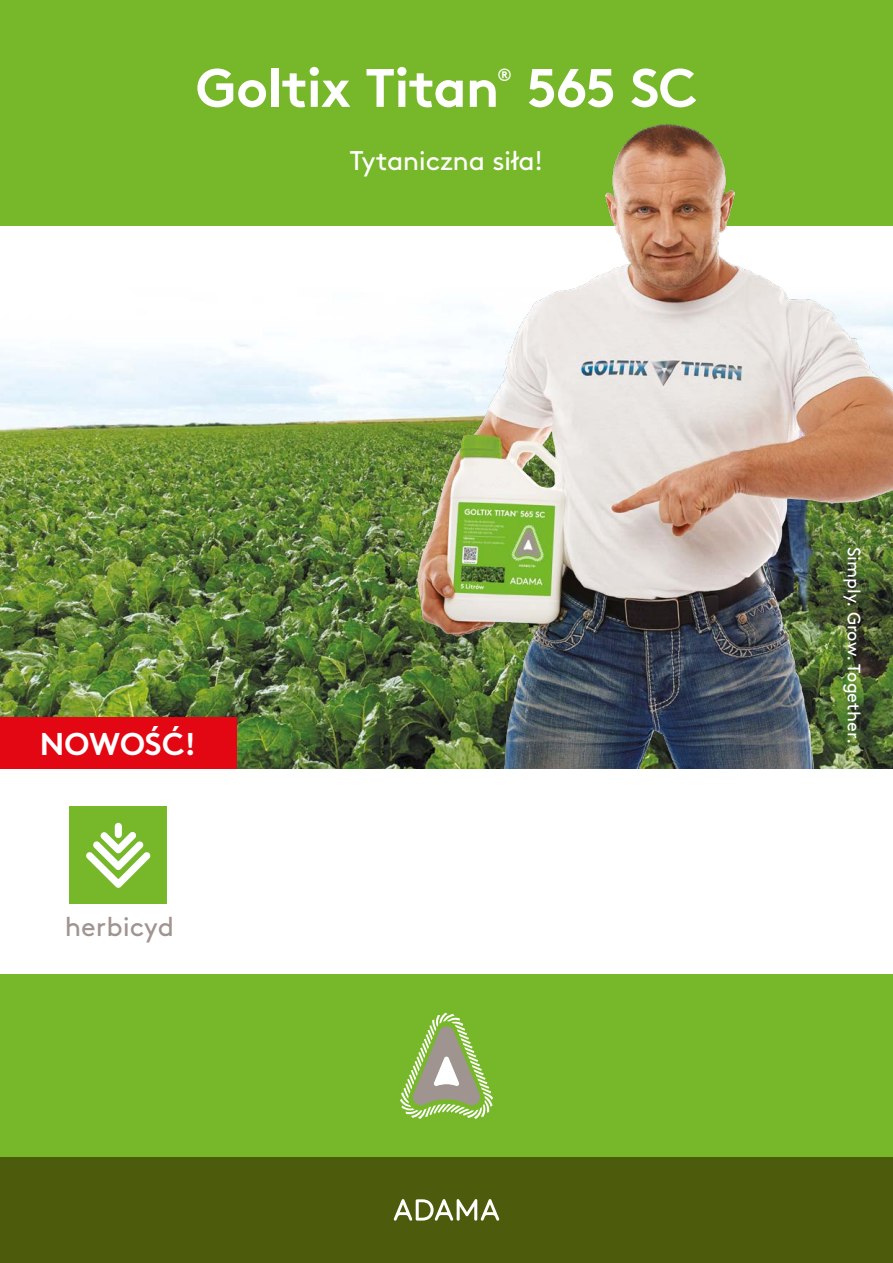
<style>
.page{position:relative;width:893px;height:1263px;background:#fff}
.page>*{position:absolute;margin:0;border:0;box-sizing:border-box;transform-origin:0 0}
.t1{font:700 54px "Brown Pro";letter-spacing:-.02em;color:#fff}
.t2{font:700 31.5px "Brown Pro";color:#fff}
.t3{font:27px "Brown Pro";letter-spacing:-.01em;color:#fff}
.t4{font:27px "Brown Pro";color:#9f9490}
.t5{font:18px "Brown Pro";color:#fff}
.t6{font:700 17.85px "Brown Pro";color:#fff}
</style>
<div class="page">
<img style="left:0;top:225px;width:394px;height:544px">
<div style="left:0;top:1148px;width:893px;height:115px;background:#4c5c0c"></div>
<div style="left:0;top:0;width:893px;height:225px;background:#76b82a"></div>
<div style="left:0;top:974px;width:893px;height:183px;background:#76b82a"></div>
<svg style="left:394px;top:1199px;width:105px;height:22px"></svg>
<svg style="left:400px;top:1013px;width:93px;height:106px"></svg>
<div style="left:69px;top:806px;width:98px;height:98px;background:#76b82a"></div>
<svg style="left:86px;top:831px;width:65px;height:57px"></svg>
<div style="left:115px;top:823px;width:7px;height:15px;background:#fff;border-radius:4px"></div>
<div style="left:0;top:717px;width:236px;height:52px;background:#e30613"></div>
<img style="left:394px;top:124px;width:499px;height:645px">
<h1 class="t1" style="left:196px;top:44px;width:305px">Goltix Titan</h1>
<p class="t6" style="left:497px;top:60px;width:16px">®</p>
<h1 class="t1" style="left:527px;top:44px;width:172px">565 SC</h1>
<h3 class="t3" style="left:350px;top:140px;width:195px">Tytaniczna siła!</h3>
<h2 class="t2" style="left:40px;top:718px;width:158px">NOWOŚĆ!</h2>
<h3 class="t4" style="left:65px;top:906px;width:111px">herbicyd</h3>
<p class="t5" style="left:868px;top:547px;width:199px;rotate:90deg">Simply. Grow. Together.</p>
</div>
